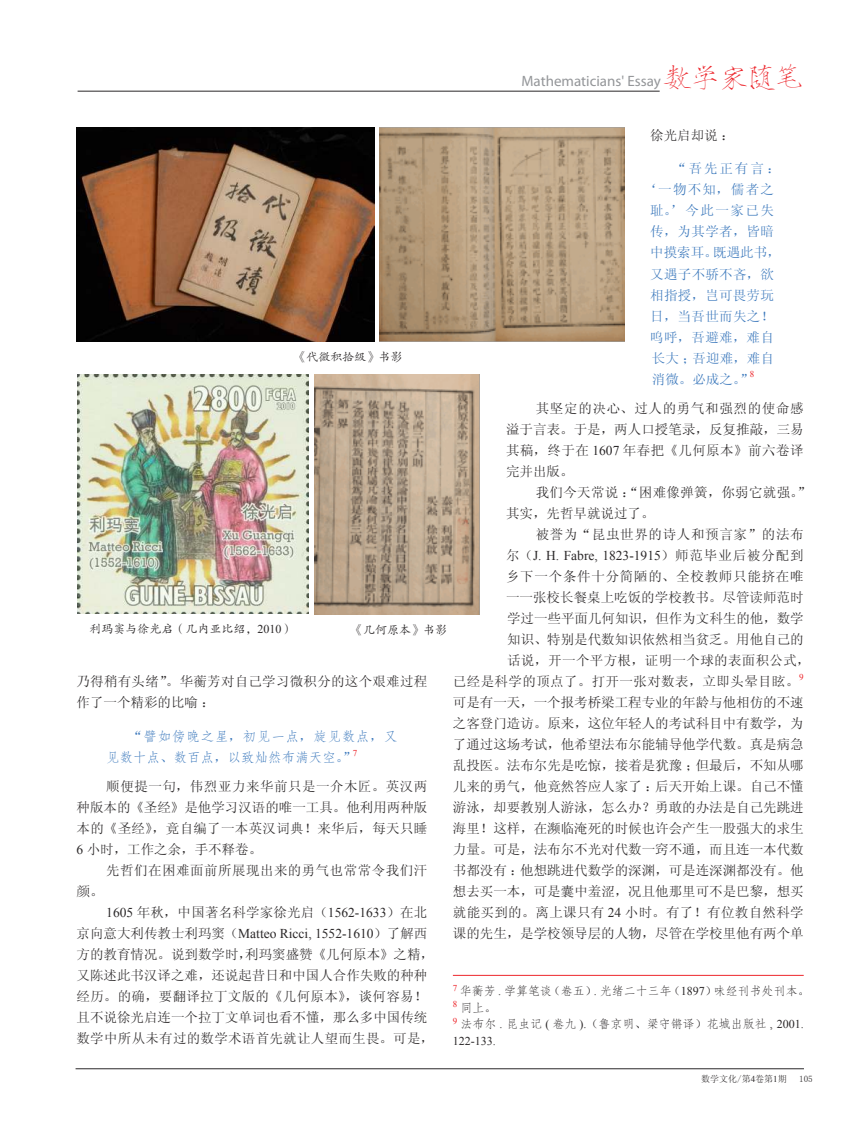
<style>
.page{position:relative;width:859px;height:1123px;background:#fff}
.page>*{position:absolute;margin:0;border:0;box-sizing:border-box;transform-origin:0 0}
.t1{font:27.9px "FZSJSJW GB1 0";color:#ed262c}
.t2{font:15px "Myriad Pro";color:#949699}
.t3{font:13.5px/21px "Sim Sun";letter-spacing:.02em;color:#2b2829;text-align:justify}
.t4{font:13.5px/21px "Sim Sun";color:#2b2829}
.t5{font:13.5px "Sim Sun";letter-spacing:.025em;color:#3b78bc}
.t6{font:13.5px "Times New Roman";color:#2b2829}
.t7{font:13.5px/21px "FZFSK GBK1 0";color:#3b78bc}
.t8{font:13.5px "Sim Sun";letter-spacing:.055em;color:#2b2829}
.t9{font:13.5px "Sim Sun";letter-spacing:.05em;color:#2b2829}
.t10{font:13.5px "Sim Sun";color:#3b78bc}
.t11{font:12px/16.5px "FZFSK GBK1 0";color:#2b2829}
.t12{font:12px "FZKTK GBK1 0";color:#2b2829}
.t13{font:12px "Times New Roman";color:#2b2829}
.t14{font:9px "Sim Sun";color:#2b2829}
.t15{font:9px "Times New Roman";color:#ed262c}
.s1{font-family:"Times New Roman"}
.s2{font-family:"Sim Sun"}
</style>
<div class="page">
<hr style="left:78px;top:91px;width:582px;height:1px;background:#2b2829">
<hr style="left:76px;top:1068px;width:728px;height:1px;background:#2b2829">
<img style="left:315px;top:374px;width:165px;height:241px">
<img style="left:77px;top:374px;width:231px;height:239px">
<img style="left:77px;top:128px;width:297px;height:213px">
<img style="left:380px;top:128px;width:245px;height:213px">
<hr style="left:453px;top:975px;width:351px;height:1px;background:#ed262c">
<h1 class="t1" style="left:663px;top:63px;width:141px">数学家随笔</h1>
<p class="t2" style="left:521px;top:72px;width:141px">Mathematicians' Essay</p>
<p class="t3" style="left:650px;top:124px;width:86px">徐光启却说：</p>
<p class="t5" style="left:673px;top:161px;width:109px">“吾先正有言：</p>
<p class="t5" style="left:643px;top:182px;width:132px">‘一物不知，儒者之</p>
<p class="t5" style="left:650px;top:204px;width:125px">耻。’今此一家已失</p>
<p class="t5" style="left:650px;top:225px;width:125px">传，为其学者，皆暗</p>
<p class="t10" style="left:650px;top:246px;width:132px">中摸索耳。既遇此书，</p>
<p class="t5" style="left:650px;top:267px;width:125px">又遇子不骄不吝，欲</p>
<p class="t5" style="left:650px;top:288px;width:125px">相指授，岂可畏劳玩</p>
<p class="t5" style="left:650px;top:309px;width:125px">日，当吾世而失之！</p>
<p class="t5" style="left:650px;top:330px;width:125px">呜呼，吾避难，难自</p>
<p class="t5" style="left:652px;top:351px;width:123px">长大；吾迎难，难自</p>
<p class="t5" style="left:652px;top:372px;width:103px">消微。必成之。”</p>
<p class="t15" style="left:750px;top:371px;width:6px">8</p>
<p class="t3" style="left:506px;top:397px;width:299px;text-indent:30px">其坚定的决心、过人的勇气和强烈的使命感溢于言表。于是，两人口授笔录，反复推敲，三易其稿，终于在 <span class="s1">1607</span> 年春把《几何原本》前六卷译完并出版。</p>
<p class="t3" style="left:506px;top:481px;width:306px;text-indent:30px">我们今天常说：“困难像弹簧，你弱它就强。”其实，先哲早就说过了。</p>
<p class="t9" style="left:536px;top:527px;width:269px">被誉为“昆虫世界的诗人和预言家”的法布</p>
<p class="t6" style="left:506px;top:550px;width:299px"><span class="s2">尔（</span>J. H. Fabre, 1823-1915<span class="s2">）师范毕业后被分配到</span></p>
<p class="t8" style="left:506px;top:569px;width:299px">乡下一个条件十分简陋的、全校教师只能挤在唯</p>
<p class="t4" style="left:506px;top:586px;width:299px">一一张校长餐桌上吃饭的学校教书。尽管读师范时</p>
<p class="t4" style="left:507px;top:607px;width:298px">学过一些平面几何知识，但作为文科生的他，数学</p>
<p class="t4" style="left:507px;top:628px;width:298px">知识、特别是代数知识依然相当贫乏。用他自己的</p>
<p class="t3" style="left:507px;top:649px;width:305px">话说，开一个平方根，证明一个球的表面积公式，</p>
<p class="t3" style="left:453px;top:670px;width:348px">已经是科学的顶点了。打开一张对数表，立即头晕目眩。</p>
<p class="t15" style="left:799px;top:673px;width:6px">9</p>
<p class="t3" style="left:453px;top:691px;width:352px">可是有一天，一个报考桥梁工程专业的年龄与他相仿的不速之客登门造访。原来，这位年轻人的考试科目中有数学，为了通过这场考试，他希望法布尔能辅导他学代数。真是病急乱投医。法布尔先是吃惊，接着是犹豫；但最后，不知从哪儿来的勇气，他竟然答应人家了：后天开始上课。自己不懂游泳，却要教别人游泳，怎么办？勇敢的办法是自己先跳进海里！这样，在濒临淹死的时候也许会产生一股强大的求生力量。可是，法布尔不光对代数一窍不通，而且连一本代数书都没有：他想跳进代数学的深渊，可是连深渊都没有。他想去买一本，可是囊中羞涩，况且他那里可不是巴黎，想买就能买到的。离上课只有 <span class="s1">24</span> 小时。有了！有位教自然科学课的先生，是学校领导层的人物，尽管在学校里他有两个单</p>
<p class="t12" style="left:294px;top:351px;width:109px">《代微积拾级》书影</p>
<p class="t12" style="left:89px;top:622px;width:205px">利玛窦与徐光启（几内亚比绍，<span class="s1">2010</span>）</p>
<p class="t12" style="left:351px;top:623px;width:98px">《几何原本》书影</p>
<p class="t3" style="left:77px;top:670px;width:352px">乃得稍有头绪”。华蘅芳对自己学习微积分的这个艰难过程作了一个精彩的比喻：</p>
<p class="t7" style="left:106px;top:726px;width:293px;text-indent:23px"><span class="s2">“</span>譬如傍晚之星<span class="s2">，</span>初见一点<span class="s2">，</span>旋见数点<span class="s2">，</span>又见数十点<span class="s2">、</span>数百点<span class="s2">，</span>以致灿然布满天空<span class="s2">。”</span></p>
<p class="t15" style="left:353px;top:749px;width:6px">7</p>
<p class="t3" style="left:77px;top:775px;width:352px;text-indent:30px">顺便提一句，伟烈亚力来华前只是一介木匠。英汉两种版本的《圣经》是他学习汉语的唯一工具。他利用两种版本的《圣经》，竟自编了一本英汉词典！来华后，每天只睡<span class="s1">6</span> 小时，工作之余，手不释卷。</p>
<p class="t3" style="left:106px;top:859px;width:322px">先哲们在困难面前所展现出来的勇气也常常令我们汗</p>
<p class="t3" style="left:77px;top:880px;width:28px">颜。</p>
<p class="t3" style="left:106px;top:901px;width:323px"><span class="s1">1605</span> 年秋，中国著名科学家徐光启（<span class="s1">1562-1633</span>）在北</p>
<p class="t6" style="left:77px;top:928px;width:352px"><span class="s2">京向意大利传教士利玛窦（</span>Matteo Ricci, 1552-1610<span class="s2">）了解西</span></p>
<p class="t4" style="left:77px;top:943px;width:359px">方的教育情况。说到数学时，利玛窦盛赞《几何原本》之精，又陈述此书汉译之难，还说起昔日和中国人合作失败的种种经历。的确，要翻译拉丁文版的《几何原本》，谈何容易！且不说徐光启连一个拉丁文单词也看不懂，那么多中国传统数学中所从未有过的数学术语首先就让人望而生畏。可是，</p>
<p class="t11" style="left:453px;top:983px;width:358px"><sup>7</sup> 华蘅芳 <span class="s1">.</span> 学算笔谈<span class="s2">（</span>卷五<span class="s2">）</span><span class="s1">.</span> 光绪二十三年<span class="s2">（</span><span class="s1">1897</span><span class="s2">）</span>味经刊书处刊本<span class="s2">。<br></span><sup>8</sup> 同上<span class="s2">。<br></span><sup>9</sup> 法布尔 <span class="s1">.</span> 昆虫记 <span class="s1">(</span> 卷九 <span class="s1">).</span><span class="s2">（</span>鲁京明<span class="s2">、</span>梁守锵译<span class="s2">）</span>花城出版社 <span class="s1">, 2001.</span></p>
<p class="t13" style="left:453px;top:1036px;width:44px">122-133.</p>
<p class="t14" style="left:701px;top:1074px;width:87px">数学文化/第<span class="s1">4</span>卷第<span class="s1">1</span>期</p>
<p class="t14" style="left:799px;top:1073px;width:15px">105</p>
</div>
